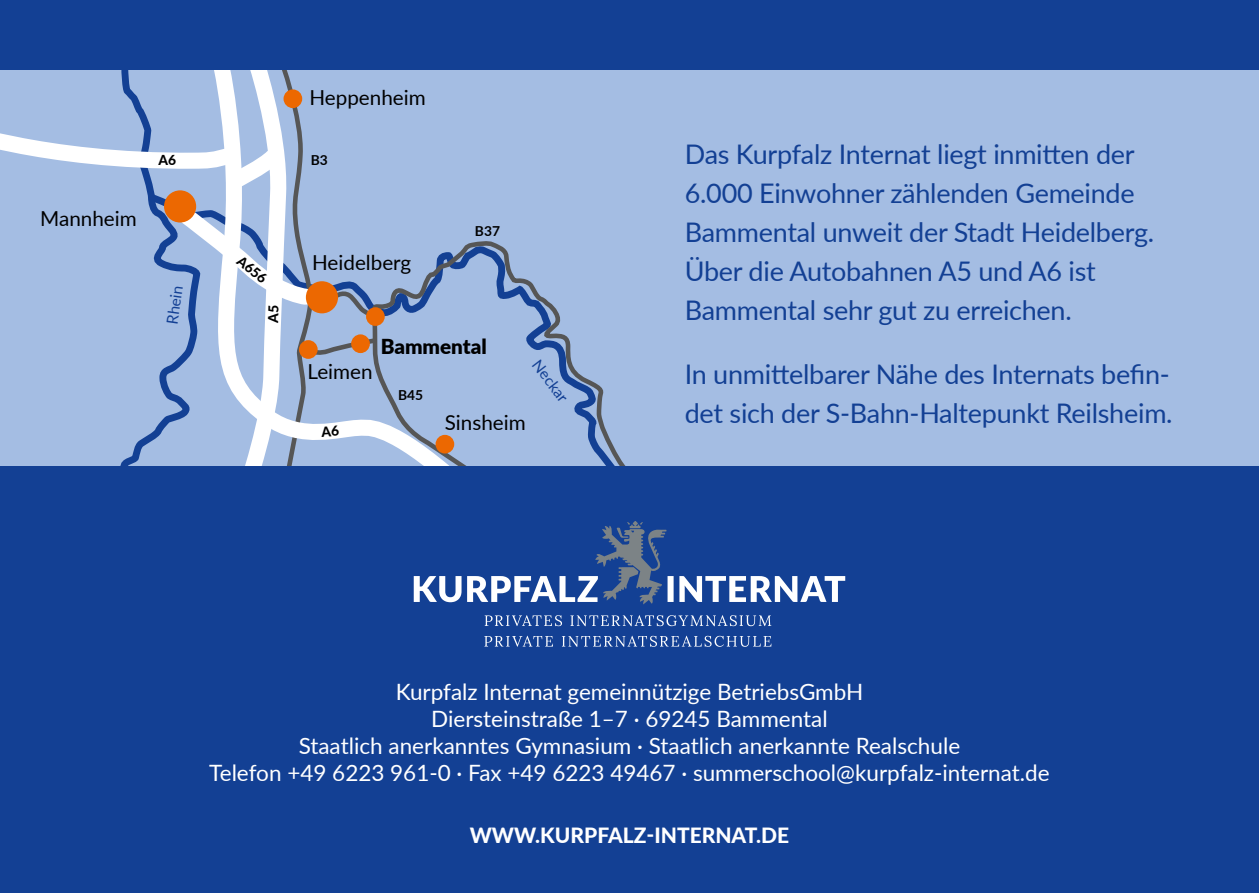
<style>
.page{position:relative;width:1259px;height:893px;background:#134094}
.page>*{position:absolute;margin:0;border:0;box-sizing:border-box;transform-origin:0 0}
.Lauftext{font:27px/39px "Lato";letter-spacing:-.01em;color:#134094}
.Lauftext-2{font:22.5px "Lato";color:#fff}
.Lauftext-3{font:800 21px "Lato";color:#fff}
.t1{font:20.7px "Lato";color:#000}
.t2{font:900 20.7px "Lato";color:#000}
.t3{font:15.6px "Lato";color:#134094}
.t4{font:700 13.8px "Lato";color:#000}
.t5{font:800 13.8px "Lato";color:#000}
</style>
<div class="page">
<svg style="left:414px;top:521px;width:431px;height:83px"></svg>
<svg style="left:484px;top:636px;width:287px;height:11px"></svg>
<svg style="left:485px;top:615px;width:286px;height:11px"></svg>
<div style="left:0;top:71px;width:1259px;height:395px;background:#a4bde3"></div>
<svg style="left:467px;top:241px;width:159px;height:225px"></svg>
<svg style="left:379px;top:244px;width:88px;height:222px"></svg>
<svg style="left:366px;top:307px;width:19px;height:19px"></svg>
<div style="left:435px;top:435px;width:19px;height:19px;background:#ec6801;border-radius:50%"></div>
<svg style="left:0;top:71px;width:379px;height:395px"></svg>
<p class="t1" style="left:40px;top:203px;width:98px">Mannheim</p>
<p class="t5" style="left:159px;top:150px;width:19px">A6</p>
<p class="t3" style="left:161px;top:322px;width:40px;rotate:-82deg">Rhein</p>
<p class="t5" style="left:245px;top:251px;width:35px;rotate:38deg">A656</p>
<p class="t1" style="left:309px;top:83px;width:118px">Heppenheim</p>
<p class="t4" style="left:311px;top:150px;width:19px">B3</p>
<p class="t1" style="left:312px;top:247px;width:101px">Heidelberg</p>
<p class="t4" style="left:475px;top:221px;width:27px">B37</p>
<p class="t1" style="left:307px;top:356px;width:67px">Leimen</p>
<p class="t2" style="left:381px;top:331px;width:108px">Bammental</p>
<p class="t4" style="left:398px;top:385px;width:27px">B45</p>
<p class="t3" style="left:544px;top:355px;width:50px;rotate:52deg">Neckar</p>
<p class="t1" style="left:445px;top:408px;width:82px">Sinsheim</p>
<p class="Lauftext" style="left:685px;top:133px;width:471px">Das Kurpfalz Internat liegt inmitten der 6.000 Einwohner zählenden Gemeinde Bammental unweit der Stadt Heidelberg.<br>Über die Autobahnen A5 und A6 ist Bammental sehr gut zu erreichen.</p>
<p class="Lauftext" style="left:685px;top:354px;width:489px">In unmittelbarer Nähe des Internats befin&shy;det sich der S-Bahn-Haltepunkt Reilsheim.</p>
<p class="Lauftext-2" style="left:396px;top:676px;width:469px">Kurpfalz Internat gemeinnützige BetriebsGmbH</p>
<p class="Lauftext-2" style="left:431px;top:703px;width:398px">Diersteinstraße 1–7 · 69245 Bammental</p>
<p class="Lauftext-2" style="left:299px;top:730px;width:663px">Staatlich anerkanntes Gymnasium · Staatlich anerkannte Realschule</p>
<p class="Lauftext-2" style="left:209px;top:757px;width:842px">Telefon +49 6223 961-0 · Fax +49 6223 49467 · summerschool@kurpfalz-internat.de</p>
<p class="Lauftext-3" style="left:470px;top:819px;width:321px">WWW.KURPFALZ-INTERNAT.DE</p>
</div>
